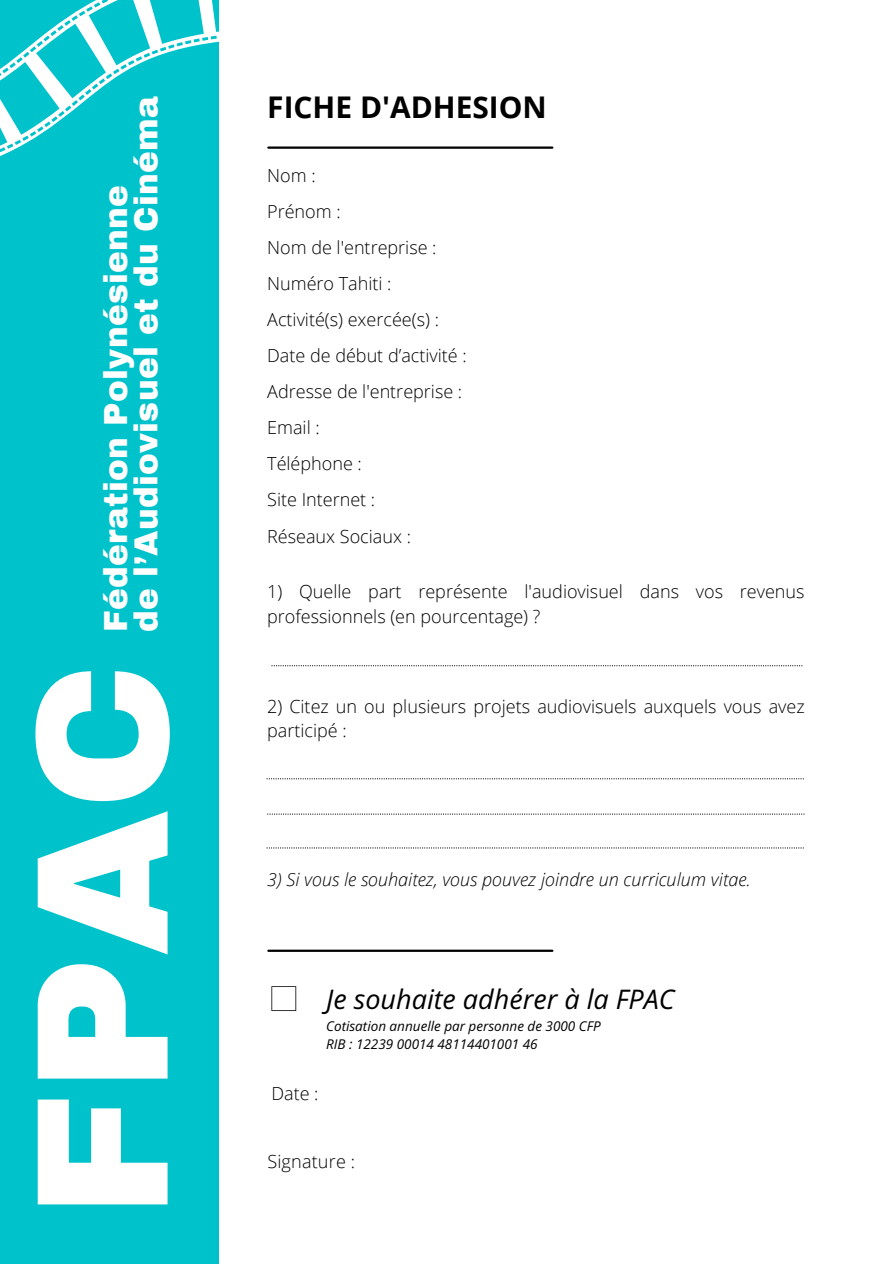
<style>
.page{position:relative;width:894px;height:1264px;background:#fff}
.page>*{position:absolute;margin:0;border:0;box-sizing:border-box;transform-origin:0 0}
.t1{font:900 188.55px "Archivo";color:#fff}
.t2{font:900 32.55px "Archivo";letter-spacing:.01em;color:#fff}
.t3{font:700 29.85px "Open Sans";color:#000}
.t4{font:italic 27px "Open Sans Hebrew";color:#000}
.t5{font:300 18px/24.8px "Open Sans";color:#000}
.t6{font:italic 300 18px "Open Sans";color:#000}
.t7{font:italic 13.5px "Open Sans Hebrew";color:#000}
</style>
<div class="page">
<hr style="left:268px;top:146px;width:284px;height:3px;background:#000">
<svg style="left:266px;top:847px;width:537px;height:1px"></svg>
<svg style="left:266px;top:778px;width:537px;height:1px"></svg>
<hr style="left:268px;top:949px;width:284px;height:2px;background:#000">
<svg style="left:271px;top:986px;width:25px;height:25px"></svg>
<div style="left:0;top:0;width:219px;height:1263px;background:#00c2cb"></div>
<svg style="left:0;top:0;width:219px;height:156px"></svg>
<svg style="left:267px;top:813px;width:537px;height:1px"></svg>
<svg style="left:271px;top:665px;width:531px;height:1px"></svg>
<p class="t2" style="left:129px;top:631px;width:537px;rotate:-90deg">de l’Audiovisuel et du Cinéma</p>
<p class="t2" style="left:98px;top:631px;width:448px;rotate:-90deg">Fédération Polynésienne</p>
<p class="t1" style="left:2px;top:1218px;width:557px;rotate:-90deg">FPAC</p>
<p class="t3" style="left:267px;top:86px;width:281px">FICHE D'ADHESION</p>
<p class="t5" style="left:267px;top:163px;width:50px">Nom :</p>
<p class="t5" style="left:267px;top:199px;width:75px">Prénom :</p>
<p class="t5" style="left:267px;top:235px;width:171px">Nom de l'entreprise :</p>
<p class="t5" style="left:267px;top:271px;width:126px">Numéro Tahiti :</p>
<p class="t5" style="left:267px;top:307px;width:173px">Activité(s) exercée(s) :</p>
<p class="t5" style="left:267px;top:343px;width:201px">Date de début d’activité :</p>
<p class="t5" style="left:267px;top:379px;width:196px">Adresse de l'entreprise :</p>
<p class="t5" style="left:267px;top:415px;width:54px">Email :</p>
<p class="t5" style="left:267px;top:451px;width:96px">Téléphone :</p>
<p class="t5" style="left:267px;top:487px;width:109px">Site Internet :</p>
<p class="t5" style="left:267px;top:523px;width:145px">Réseaux Sociaux :</p>
<p class="t5" style="left:267px;top:578px;width:538px">1) Quelle part représente l'audiovisuel dans vos revenus professionnels (en pourcentage) ?</p>
<p class="t5" style="left:267px;top:693px;width:538px">2) Citez un ou plusieurs projets audiovisuels auxquels vous avez participé :</p>
<p class="t6" style="left:267px;top:866px;width:485px">3) Si vous le souhaitez, vous pouvez joindre un curriculum vitae.</p>
<p class="t4" style="left:326px;top:980px;width:350px">Je souhaite adhérer à la FPAC</p>
<p class="t7" style="left:326px;top:1016px;width:276px">Cotisation annuelle par personne de 3000 CFP</p>
<p class="t7" style="left:326px;top:1034px;width:213px">RIB : 12239 00014 48114401001 46</p>
<p class="t5" style="left:271px;top:1080px;width:49px">Date :</p>
<p class="t5" style="left:267px;top:1148px;width:89px">Signature :</p>
</div>
